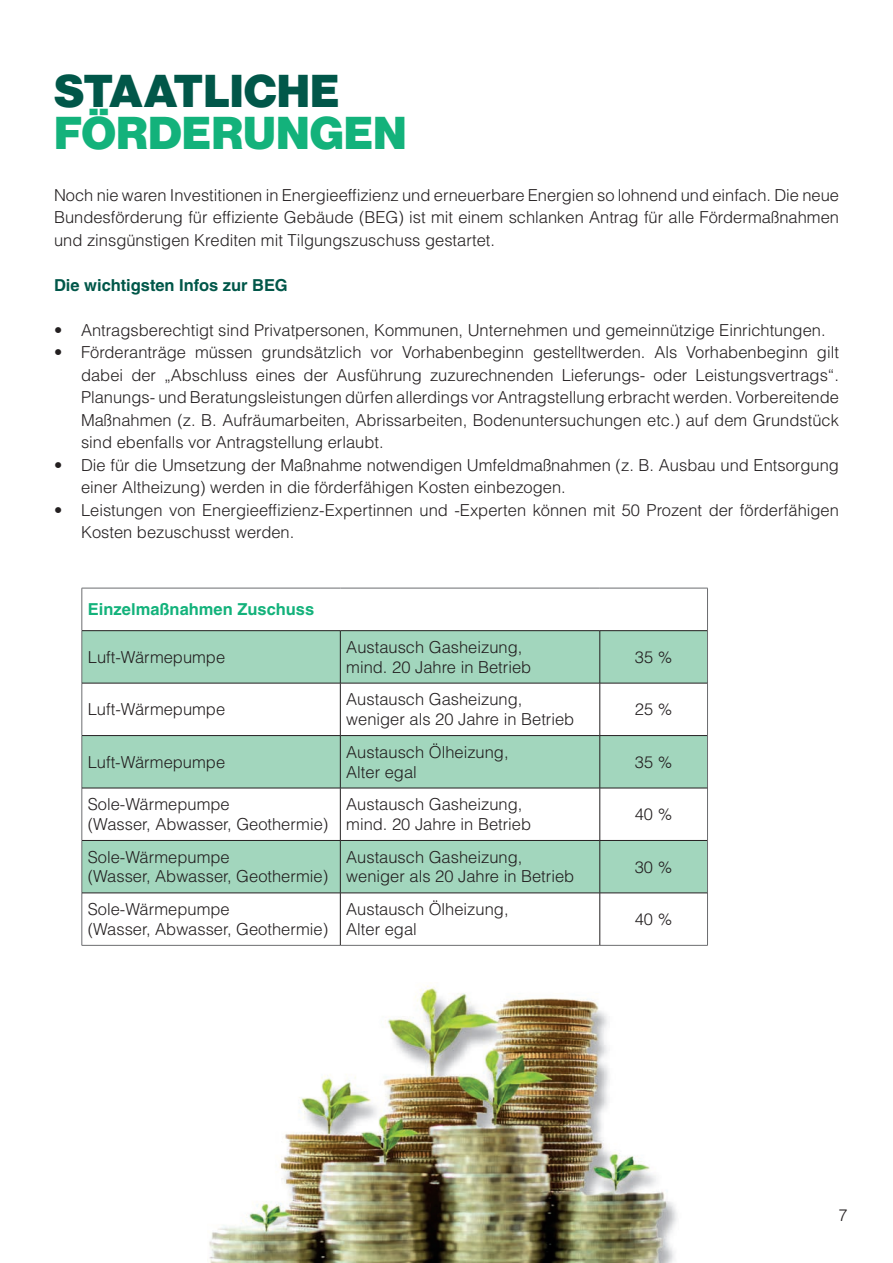
<style>
.page{position:relative;width:893px;height:1263px;background:#fff}
.page>*{position:absolute;margin:0;border:0;box-sizing:border-box;transform-origin:0 0}
.t1{font:45px "N Haas Grotesk DS Pro 95 Blk";letter-spacing:.015em;color:#13b27b}
.t2{font:45px "N Haas Grotesk DS Pro 95 Blk";letter-spacing:.015em;color:#015749}
.t3{font:300 16.5px/19.8px "Helvetica LT Std";color:#231f20}
.t4{font:700 16.5px "Helvetica LT Std";color:#015749}
.t5{font:700 16.5px "Helvetica LT Std";color:#13b27b}
</style>
<div class="page">
<div style="left:83px;top:631px;width:624px;height:52px;background:#a2d6bd"></div>
<svg style="left:83px;top:684px;width:624px;height:261px"></svg>
<hr style="left:82px;top:588px;width:258px;height:1px;background:#6c6d70">
<hr style="left:82px;top:588px;width:1px;height:43px;background:#6c6d70">
<hr style="left:340px;top:588px;width:260px;height:1px;background:#6c6d70">
<hr style="left:600px;top:588px;width:108px;height:1px;background:#6c6d70">
<hr style="left:707px;top:588px;width:1px;height:43px;background:#6c6d70">
<hr style="left:82px;top:631px;width:1px;height:52px;background:#6c6d70">
<hr style="left:707px;top:631px;width:1px;height:52px;background:#6c6d70">
<hr style="left:82px;top:683px;width:1px;height:52px;background:#6c6d70">
<hr style="left:707px;top:683px;width:1px;height:52px;background:#6c6d70">
<hr style="left:82px;top:735px;width:1px;height:53px;background:#6c6d70">
<hr style="left:707px;top:735px;width:1px;height:53px;background:#6c6d70">
<hr style="left:82px;top:788px;width:1px;height:52px;background:#6c6d70">
<hr style="left:707px;top:788px;width:1px;height:52px;background:#6c6d70">
<hr style="left:82px;top:840px;width:1px;height:53px;background:#6c6d70">
<hr style="left:707px;top:840px;width:1px;height:53px;background:#6c6d70">
<hr style="left:82px;top:893px;width:1px;height:52px;background:#6c6d70">
<hr style="left:707px;top:893px;width:1px;height:52px;background:#6c6d70">
<hr style="left:82px;top:945px;width:258px;height:1px;background:#6c6d70">
<hr style="left:340px;top:945px;width:260px;height:1px;background:#6c6d70">
<hr style="left:600px;top:945px;width:108px;height:1px;background:#6c6d70">
<hr style="left:82px;top:630px;width:258px;height:1px;background:#231f20">
<hr style="left:340px;top:630px;width:260px;height:1px;background:#231f20">
<hr style="left:340px;top:631px;width:1px;height:52px;background:#231f20">
<hr style="left:600px;top:630px;width:107px;height:1px;background:#231f20">
<hr style="left:600px;top:631px;width:1px;height:52px;background:#231f20">
<hr style="left:82px;top:683px;width:258px;height:1px;background:#231f20">
<hr style="left:340px;top:683px;width:260px;height:1px;background:#231f20">
<hr style="left:340px;top:683px;width:1px;height:52px;background:#231f20">
<hr style="left:600px;top:683px;width:107px;height:1px;background:#231f20">
<hr style="left:600px;top:683px;width:1px;height:52px;background:#231f20">
<hr style="left:82px;top:735px;width:258px;height:1px;background:#231f20">
<hr style="left:340px;top:735px;width:260px;height:1px;background:#231f20">
<hr style="left:340px;top:736px;width:1px;height:52px;background:#231f20">
<hr style="left:600px;top:735px;width:107px;height:1px;background:#231f20">
<hr style="left:600px;top:736px;width:1px;height:52px;background:#231f20">
<hr style="left:82px;top:788px;width:258px;height:1px;background:#231f20">
<hr style="left:340px;top:788px;width:260px;height:1px;background:#231f20">
<hr style="left:340px;top:788px;width:1px;height:52px;background:#231f20">
<hr style="left:600px;top:788px;width:107px;height:1px;background:#231f20">
<hr style="left:600px;top:788px;width:1px;height:52px;background:#231f20">
<hr style="left:82px;top:840px;width:258px;height:1px;background:#231f20">
<hr style="left:340px;top:840px;width:260px;height:1px;background:#231f20">
<hr style="left:340px;top:841px;width:1px;height:52px;background:#231f20">
<hr style="left:600px;top:840px;width:107px;height:1px;background:#231f20">
<hr style="left:600px;top:841px;width:1px;height:52px;background:#231f20">
<hr style="left:82px;top:893px;width:258px;height:1px;background:#231f20">
<hr style="left:340px;top:893px;width:260px;height:1px;background:#231f20">
<hr style="left:340px;top:893px;width:1px;height:52px;background:#231f20">
<hr style="left:600px;top:893px;width:107px;height:1px;background:#231f20">
<hr style="left:600px;top:893px;width:1px;height:52px;background:#231f20">
<img style="left:209px;top:994px;width:468px;height:269px">
<h1 class="t2" style="left:54px;top:65px;width:286px">STAATLICHE</h1>
<h1 class="t1" style="left:54px;top:107px;width:354px">FÖRDERUNGEN</h1>
<p class="t3" style="left:54px;top:184px;width:786px;line-height:22.5px;text-align:justify">Noch nie waren Investitionen in Energieeffizienz und erneuerbare Energien so lohnend und einfach. Die neue Bundesförderung für effiziente Gebäude (BEG) ist mit einem schlanken Antrag für alle Fördermaßnahmen und zinsgünstigen Krediten mit Tilgungszuschuss gestartet.</p>
<p class="t4" style="left:54px;top:275px;width:235px">Die wichtigsten Infos zur BEG</p>
<p class="t3" style="left:54px;top:320px;width:773px">• Antragsberechtigt sind Privatpersonen, Kommunen, Unternehmen und gemeinnützige Einrichtungen.</p>
<p class="t3" style="left:81px;top:341px;width:759px;line-height:22.5px;text-align:justify;text-indent:-27px">• Förderanträge müssen grundsätzlich vor Vorhabenbeginn gestelltwerden. Als Vorhabenbeginn gilt dabei der „Abschluss eines der Ausführung zuzurechnenden Lieferungs- oder Leistungsvertrags“.<br>Planungs- und Beratungsleistungen dürfen allerdings vor Antragstellung erbracht werden. Vorbereitende Maßnahmen (z. B. Aufräumarbeiten, Abrissarbeiten, Bodenuntersuchungen etc.) auf dem Grundstück sind ebenfalls vor Antragstellung erlaubt.</p>
<p class="t3" style="left:81px;top:454px;width:759px;line-height:22.5px;text-indent:-27px">• Die für die Umsetzung der Maßnahme notwendigen Umfeldmaßnahmen (z. B. Ausbau und Entsorgung einer Altheizung) werden in die förderfähigen Kosten einbezogen.</p>
<p class="t3" style="left:81px;top:499px;width:759px;line-height:22.5px;text-indent:-27px">• Leistungen von Energieeffizienz-Expertinnen und -Experten können mit 50 Prozent der förderfähigen<br>Kosten bezuschusst werden.</p>
<p class="t5" style="left:88px;top:599px;width:228px">Einzelmaßnahmen Zuschuss</p>
<p class="t3" style="left:88px;top:647px;width:139px">Luft-Wärmepumpe</p>
<p class="t3" style="left:346px;top:637px;width:186px">Austausch Gasheizung, mind. 20 Jahre in Betrieb</p>
<p class="t3" style="left:635px;top:647px;width:39px">35 %</p>
<p class="t3" style="left:88px;top:699px;width:139px">Luft-Wärmepumpe</p>
<p class="t3" style="left:346px;top:689px;width:230px">Austausch Gasheizung, weniger als 20 Jahre in Betrieb</p>
<p class="t3" style="left:635px;top:699px;width:39px">25 %</p>
<p class="t3" style="left:88px;top:752px;width:139px">Luft-Wärmepumpe</p>
<p class="t3" style="left:346px;top:742px;width:164px">Austausch Ölheizung,<br>Alter egal</p>
<p class="t3" style="left:635px;top:752px;width:39px">35 %</p>
<p class="t3" style="left:88px;top:794px;width:242px">Sole-Wärmepumpe<br>(Wasser, Abwasser, Geothermie)</p>
<p class="t3" style="left:346px;top:794px;width:186px">Austausch Gasheizung, mind. 20 Jahre in Betrieb</p>
<p class="t3" style="left:635px;top:804px;width:39px">40 %</p>
<p class="t3" style="left:88px;top:847px;width:242px">Sole-Wärmepumpe<br>(Wasser, Abwasser, Geothermie)</p>
<p class="t3" style="left:346px;top:847px;width:230px">Austausch Gasheizung, weniger als 20 Jahre in Betrieb</p>
<p class="t3" style="left:635px;top:857px;width:39px">30 %</p>
<p class="t3" style="left:88px;top:899px;width:242px">Sole-Wärmepumpe<br>(Wasser, Abwasser, Geothermie)</p>
<p class="t3" style="left:346px;top:899px;width:164px">Austausch Ölheizung,<br>Alter egal</p>
<p class="t3" style="left:635px;top:909px;width:39px">40 %</p>
<p class="t3" style="left:839px;top:1205px;width:11px">7</p>
</div>
